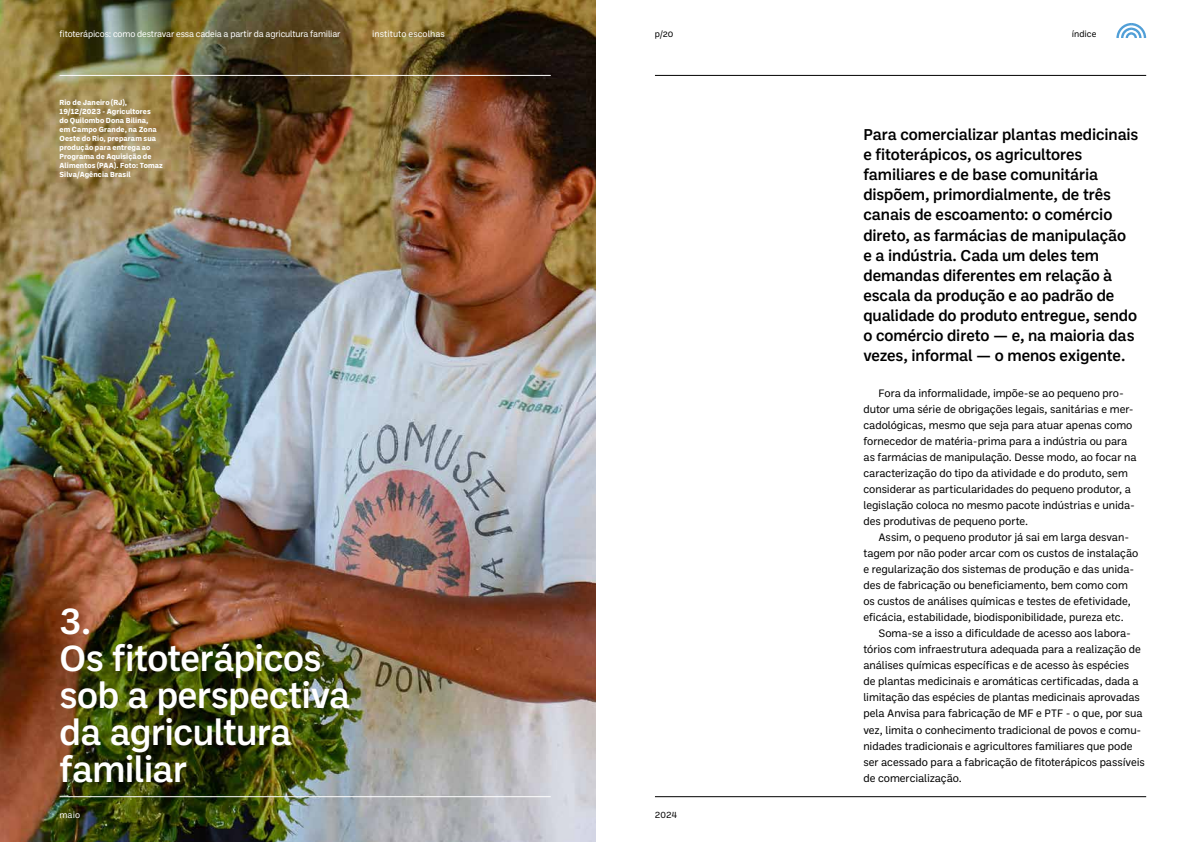
<style>
.page{position:relative;width:1191px;height:842px;background:#fff}
.page>*{position:absolute;margin:0;border:0;box-sizing:border-box;transform-origin:0 0}
.t1{font:500 37px/37px "Ballinger";letter-spacing:-.015em;color:#fff}
.t2{font:500 16px/20px "Ballinger";letter-spacing:-.01em;color:#000}
.t3{font:11px/16px "Ballinger";letter-spacing:-.005em;color:#000}
.t4{font:9px "Ballinger";letter-spacing:-.02em;color:#fff}
.t5{font:9px "Ballinger";letter-spacing:.005em;color:#fff}
.t6{font:9px "Ballinger";color:#000}
.t7{font:700 7.5px/9px "Ballinger";letter-spacing:.015em;color:#fff}
</style>
<div class="page">
<img style="left:0;top:0;width:595px;height:842px">
<hr style="left:60px;top:796px;width:491px;height:1px;background:#fff">
<hr style="left:655px;top:796px;width:491px;height:1px;background:#000">
<hr style="left:60px;top:75px;width:491px;height:1px;background:#fff">
<hr style="left:655px;top:75px;width:491px;height:1px;background:#000">
<svg style="left:1116px;top:23px;width:30px;height:15px"></svg>
<p class="t4" style="left:60px;top:27px;width:282px">fitoterápicos: como destravar essa cadeia a partir da agricultura familiar</p>
<p class="t7" style="left:60px;top:98px;width:105px">Rio de Janeiro (RJ),<br>19/12/2023 - Agricultores<br>do Quilombo Dona Bilina,<br>em Campo Grande, na Zona<br>Oeste do Rio, preparam sua produção para entrega ao<br>Programa de Aquisição de<br>Alimentos (PAA). Foto: Tomaz<br>Silva/Agência Brasil</p>
<p class="t5" style="left:372px;top:27px;width:74px">instituto escolhas</p>
<p class="t6" style="left:655px;top:27px;width:20px">p/20</p>
<h1 class="t1" style="left:60px;top:600px;width:292px">3.<br>Os fitoterápicos sob a perspectiva da agricultura familiar</h1>
<p class="t4" style="left:60px;top:809px;width:22px">maio</p>
<p class="t6" style="left:655px;top:809px;width:24px">2024</p>
<p class="t6" style="left:1071px;top:27px;width:26px">índice</p>
<p class="t2" style="left:863px;top:124px;width:276px">Para comercializar plantas medicinais e fitoterápicos, os agricultores familiares e de base comunitária dispõem, primordialmente, de três canais de escoamento: o comércio direto, as farmácias de manipulação e a indústria. Cada um deles tem demandas diferentes em relação à escala da produção e ao padrão de qualidade do produto entregue, sendo o comércio direto — e, na maioria das vezes, informal — o menos exigente.</p>
<p class="t3" style="left:863px;top:385px;width:275px;text-indent:15px">Fora da informalidade, impõe-se ao pequeno pro&shy;dutor uma série de obrigações legais, sanitárias e mer&shy;cadológicas, mesmo que seja para atuar apenas como fornecedor de matéria-prima para a indústria ou para as farmácias de manipulação. Desse modo, ao focar na caracterização do tipo da atividade e do produto, sem considerar as particularidades do pequeno produtor, a legislação coloca no mesmo pacote indústrias e unida&shy;des produtivas de pequeno porte.</p>
<p class="t3" style="left:863px;top:529px;width:276px;text-indent:15px">Assim, o pequeno produtor já sai em larga desvan&shy;tagem por não poder arcar com os custos de instalação e regularização dos sistemas de produção e das unida&shy;des de fabricação ou beneficiamento, bem como com os custos de análises químicas e testes de efetividade, eficácia, estabilidade, biodisponibilidade, pureza etc.</p>
<p class="t3" style="left:863px;top:625px;width:283px;text-indent:15px">Soma-se a isso a dificuldade de acesso aos labora&shy;tórios com infraestrutura adequada para a realização de análises químicas específicas e de acesso às espécies<br>de plantas medicinais e aromáticas certificadas, dada a limitação das espécies de plantas medicinais aprovadas pela Anvisa para fabricação de MF e PTF - o que, por sua vez, limita o conhecimento tradicional de povos e comu&shy;nidades tradicionais e agricultores familiares que pode ser acessado para a fabricação de fitoterápicos passíveis de comercialização.</p>
</div>
